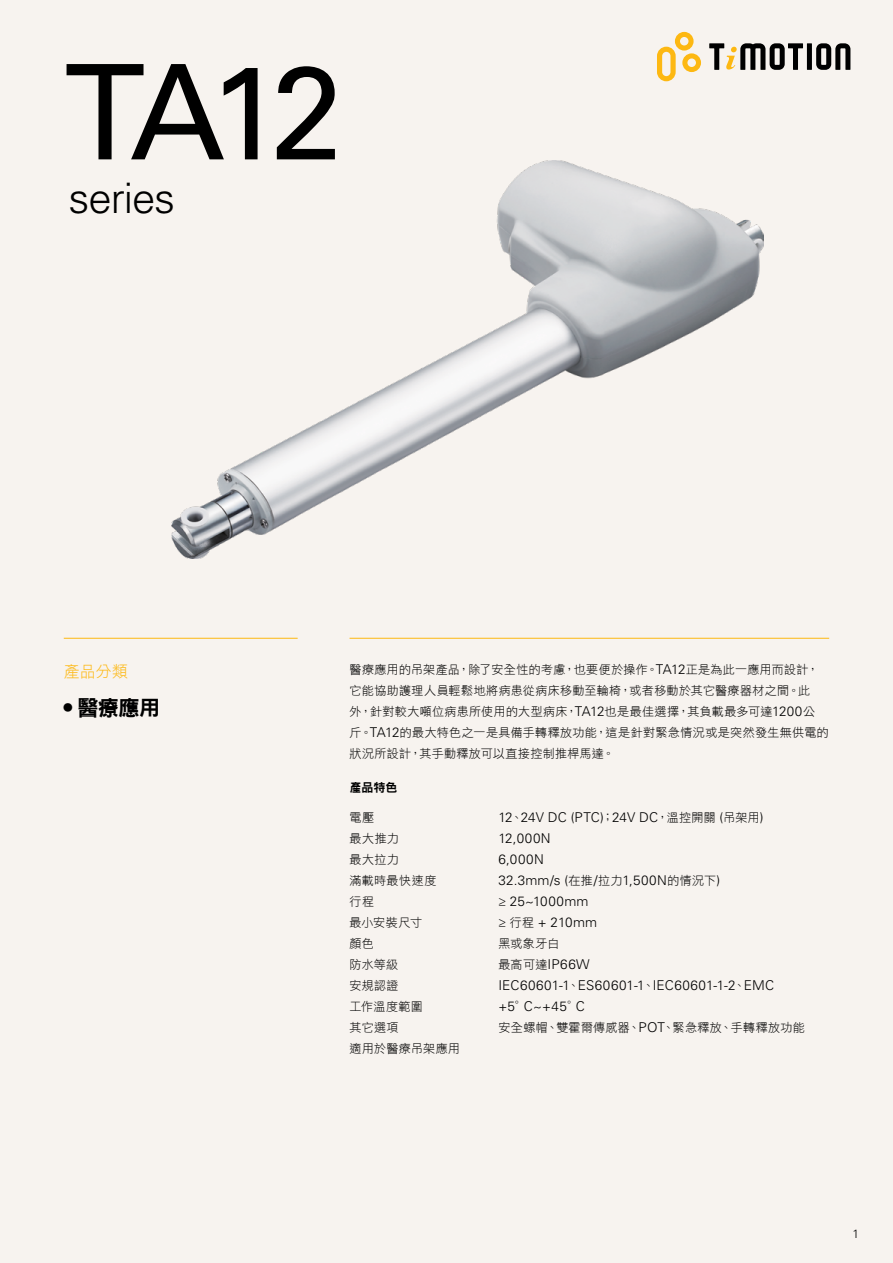
<style>
.page{position:relative;width:893px;height:1263px;background:#f7f3ef}
.page>*{position:absolute;margin:0;border:0;box-sizing:border-box;transform-origin:0 0}
.t1{font:132px "Univers LT Std";color:#000}
.t2{font:300 42px "Univers LT Std";letter-spacing:-.025em;color:#000}
.t3{font:21.15px "DFN Hei W9 WIN BF";color:#000}
.t4{font:15.9px "DF Hei W3 WIN BF";color:#fdb812}
.t5{font:300 13.5px "Univers LT Std";letter-spacing:.025em;color:#000}
.t6{font:300 13.5px "Univers LT Std";letter-spacing:.005em;color:#000}
.t7{font:12px/21px "DF Hei W3 WIN BF";letter-spacing:.03em;color:#000}
.t8{font:12px "DFN Hei W9 WIN BF";color:#000}
.t9{font:300 12px "Univers LT Std";color:#000}
.s1{font-family:"Univers LT Std";font-weight:700;font-size:23.85px}
.s2{font-family:"Univers LT Std";font-weight:300;font-size:13.5px}
.s3{font-family:"DF Hei W3 WIN BF";font-weight:400;font-size:12px}
</style>
<div class="page">
<svg style="left:657px;top:32px;width:44px;height:49px"></svg>
<div style="left:807px;top:43px;width:5px;height:27px;background:#000"></div>
<svg style="left:816px;top:43px;width:34px;height:27px"></svg>
<svg style="left:709px;top:43px;width:94px;height:27px"></svg>
<hr style="left:350px;top:638px;width:479px;height:1px;background:#fdb812">
<hr style="left:64px;top:638px;width:234px;height:1px;background:#fdb812">
<img style="left:172px;top:160px;width:592px;height:399px">
<h1 class="t1" style="left:64px;top:34px;width:281px">TA12</h1>
<h2 class="t2" style="left:69px;top:173px;width:108px">series</h2>
<h3 class="t4" style="left:64px;top:663px;width:66px">產品分類</h3>
<h3 class="t3" style="left:64px;top:697px;width:98px"><span class="s1">•</span> 醫療應用</h3>
<p class="t7" style="left:350px;top:659px;width:481px">醫療應用的吊架產品，除了安全性的考慮，也要便於操作。<span class="s2">TA12</span>正是為此一應用而設計，它能協助護理人員輕鬆地將病患從病床移動至輪椅，或者移動於其它醫療器材之間。此<br>外，針對較大噸位病患所使用的大型病床，<span class="s2">TA12</span>也是最佳選擇，其負載最多可達<span class="s2">1200</span>公斤。<span class="s2">TA12</span>的最大特色之一是具備手轉釋放功能，這是針對緊急情況或是突然發生無供電的狀況所設計，其手動釋放可以直接控制推桿馬達。</p>
<p class="t8" style="left:350px;top:781px;width:49px">產品特色</p>
<p class="t7" style="left:350px;top:806px;width:26px">電壓</p>
<p class="t6" style="left:498px;top:809px;width:267px">12<span class="s3">、</span>24V DC (PTC)<span class="s3">；</span>24V DC<span class="s3">，溫控開關</span> (<span class="s3">吊架用</span>)</p>
<p class="t7" style="left:350px;top:827px;width:51px">最大推力</p>
<p class="t5" style="left:498px;top:830px;width:54px">12,000N</p>
<p class="t7" style="left:350px;top:848px;width:51px">最大拉力</p>
<p class="t5" style="left:498px;top:851px;width:47px">6,000N</p>
<p class="t7" style="left:350px;top:869px;width:88px">滿載時最快速度</p>
<p class="t5" style="left:498px;top:872px;width:223px">32.3mm/s (<span class="s3">在推</span>/<span class="s3">拉力</span>1,500N<span class="s3">的情況下</span>)</p>
<p class="t7" style="left:350px;top:890px;width:26px">行程</p>
<p class="t5" style="left:498px;top:893px;width:92px">≥ 25~1000mm</p>
<p class="t7" style="left:350px;top:911px;width:74px">最小安裝尺寸</p>
<p class="t5" style="left:498px;top:914px;width:100px">≥ <span class="s3">行程</span> + 210mm</p>
<p class="t7" style="left:350px;top:932px;width:26px">顏色</p>
<p class="t7" style="left:498px;top:932px;width:63px">黑或象牙白</p>
<p class="t7" style="left:350px;top:953px;width:50px">防水等級</p>
<p class="t5" style="left:498px;top:956px;width:93px"><span class="s3">最高可達</span>IP66W</p>
<p class="t7" style="left:350px;top:974px;width:51px">安規認證</p>
<p class="t5" style="left:498px;top:977px;width:277px">IEC60601-1<span class="s3">、</span>ES60601-1<span class="s3">、</span>IEC60601-1-2<span class="s3">、</span>EMC</p>
<p class="t7" style="left:350px;top:995px;width:75px">工作溫度範圍</p>
<p class="t5" style="left:498px;top:998px;width:88px">+5<span class="s3">°</span>C~+45<span class="s3">°</span>C</p>
<p class="t7" style="left:350px;top:1016px;width:50px">其它選項</p>
<p class="t7" style="left:498px;top:1016px;width:308px">安全螺帽、雙霍爾傳感器、<span class="s2">POT</span>、緊急釋放、手轉釋放功能</p>
<p class="t7" style="left:350px;top:1037px;width:112px">適用於醫療吊架應用</p>
<p class="t9" style="left:852px;top:1226px;width:8px">1</p>
</div>
